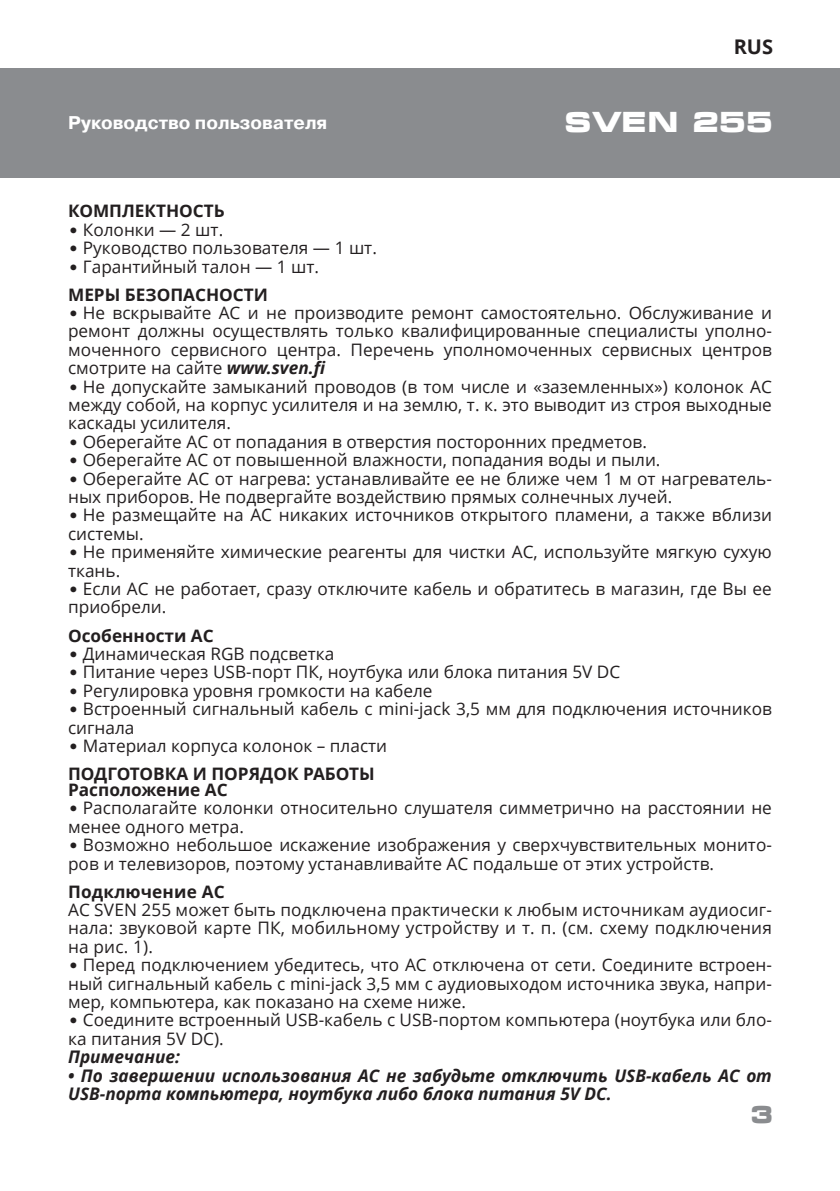
<style>
.page{position:relative;width:840px;height:1191px;background:#fff}
.page>*{position:absolute;margin:0;border:0;box-sizing:border-box;transform-origin:0 0}
.t1{font:700 28px "Micra";letter-spacing:-.05em;color:#fff}
.t2{font:700 24px "Micra";color:#8a8c8f}
.t3{font:700 20.4px "Open Sans";color:#231f20}
.t4{font:700 18.4px "Pragmatica";color:#fff}
.t5{font:17.2px/18.4px "Open Sans";color:#231f20}
.t6{font:italic 700 17.2px/18.4px "Open Sans";color:#231f20}
.t7{font:700 17.2px "Open Sans";color:#231f20}
.s1{font-family:"Pragmatica";font-weight:700;font-size:16px}
.s2{font-weight:700}
.s3{font-weight:700;font-style:italic}
</style>
<div class="page">
<div style="left:0;top:68px;width:839px;height:109px;background:#8a8c8f"></div>
<p class="t3" style="left:733px;top:32px;width:41px">RUS</p>
<p class="t4" style="left:68px;top:111px;width:261px">Руководство пользователя</p>
<h1 class="t1" style="left:563px;top:108px;width:211px">SVEN 255</h1>
<p class="t7" style="left:68px;top:199px;width:158px">КОМПЛЕКТНОСТЬ</p>
<p class="t5" style="left:68px;top:220px;width:156px"><span class="s1">•</span> Колонки — 2 шт.</p>
<p class="t5" style="left:68px;top:238px;width:310px"><span class="s1">•</span> Руководство пользователя — 1 шт.</p>
<p class="t5" style="left:68px;top:252px;width:252px;line-height:28px"><span class="s1">•</span> Гарантийный талон — 1 шт.<br><span class="s2">МЕРЫ БЕЗОПАСНОСТИ</span></p>
<p class="t5" style="left:68px;top:303px;width:705px;text-align:justify"><span class="s1">•</span> Не вскрывайте АС и не производите ремонт самостоятельно. Обслуживание и ремонт должны осуществлять только квалифицированные специалисты уполно&shy;моченного сервисного центра. Перечень уполномоченных сервисных центров смотрите на сайте <span class="s3">www.sven.fi</span></p>
<p class="t5" style="left:68px;top:377px;width:705px;text-align:justify"><span class="s1">•</span> Не допускайте замыканий проводов (в том числе и «заземленных») колонок АС между собой, на корпус усилителя и на землю, т. к. это выводит из строя выходные каскады усилителя.</p>
<p class="t5" style="left:68px;top:432px;width:580px"><span class="s1">•</span> Оберегайте АС от попадания в отверстия посторонних предметов.</p>
<p class="t5" style="left:68px;top:450px;width:593px"><span class="s1">•</span> Оберегайте АС от повышенной влажности, попадания воды и пыли.</p>
<p class="t5" style="left:68px;top:469px;width:704px"><span class="s1">•</span> Оберегайте АС от нагрева: устанавливайте ее не ближе чем 1 м от нагреватель&shy;ных приборов. Не подвергайте воздействию прямых солнечных лучей.</p>
<p class="t5" style="left:68px;top:505px;width:705px"><span class="s1">•</span> Не размещайте на АС никаких источников открытого пламени, а также вблизи системы.</p>
<p class="t5" style="left:68px;top:542px;width:705px"><span class="s1">•</span> Не применяйте химические реагенты для чистки АС, используйте мягкую сухую ткань.</p>
<p class="t5" style="left:68px;top:579px;width:705px"><span class="s1">•</span> Если АС не работает, сразу отключите кабель и обратитесь в магазин, где Вы ее приобрели.</p>
<p class="t7" style="left:68px;top:623px;width:147px">Особенности АС</p>
<p class="t5" style="left:68px;top:644px;width:268px"><span class="s1">•</span> Динамическая RGB подсветка</p>
<p class="t5" style="left:68px;top:662px;width:553px"><span class="s1">•</span> Питание через USB-порт ПК, ноутбука или блока питания 5V DC</p>
<p class="t5" style="left:68px;top:681px;width:366px"><span class="s1">•</span> Регулировка уровня громкости на кабеле</p>
<p class="t5" style="left:68px;top:699px;width:705px"><span class="s1">•</span> Встроенный сигнальный кабель с mini-jack 3,5 мм для подключения источников сигнала</p>
<p class="t5" style="left:68px;top:731px;width:320px;line-height:28px"><span class="s1">•</span> Материал корпуса колонок – пласти<br><span class="s2">ПОДГОТОВКА И ПОРЯДОК РАБОТЫ</span></p>
<p class="t7" style="left:68px;top:777px;width:161px">Расположение АС</p>
<p class="t5" style="left:68px;top:798px;width:705px"><span class="s1">•</span> Располагайте колонки относительно слушателя симметрично на расстоянии не менее одного метра.</p>
<p class="t5" style="left:68px;top:835px;width:704px"><span class="s1">•</span> Возможно небольшое искажение изображения у сверхчувствительных монито&shy;ров и телевизоров, поэтому устанавливайте АС подальше от этих устройств.</p>
<p class="t7" style="left:68px;top:879px;width:158px">Подключение АС</p>
<p class="t5" style="left:68px;top:900px;width:705px;text-align:justify">АС SVEN 255 может быть подключена практически к любым источникам аудиосиг&shy;нала: звуковой карте ПК, мобильному устройству и т. п. (см. схему подключения на рис. 1).</p>
<p class="t5" style="left:68px;top:955px;width:704px;text-align:justify"><span class="s1">•</span> Перед подключением убедитесь, что АС отключена от сети. Соедините встроен&shy;ный сигнальный кабель с mini-jack 3,5 мм с аудиовыходом источника звука, напри&shy;мер, компьютера, как показано на схеме ниже.</p>
<p class="t5" style="left:68px;top:1010px;width:704px"><span class="s1">•</span> Соедините встроенный USB-кабель с USB-портом компьютера (ноутбука или бло&shy;ка питания 5V DC).</p>
<p class="t6" style="left:68px;top:1047px;width:113px">Примечание:</p>
<p class="t6" style="left:68px;top:1065px;width:704px">• По завершении использования АС не забудьте отключить USB-кабель АС от<br>USB-порта компьютера, ноутбука либо блока питания 5V DC.</p>
<h2 class="t2" style="left:749px;top:1101px;width:26px">3</h2>
</div>
